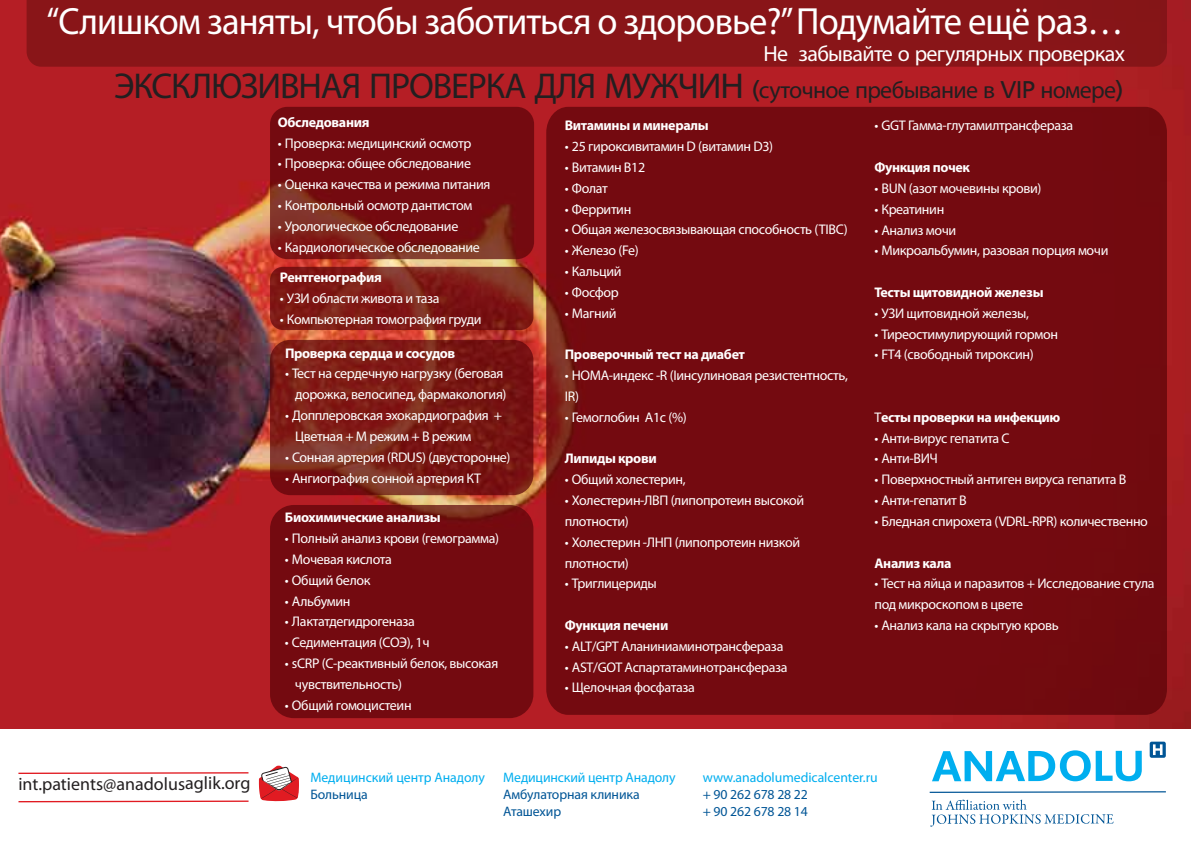
<style>
.page{position:relative;width:1191px;height:851px;background:#fff}
.page>*{position:absolute;margin:0;border:0;box-sizing:border-box;transform-origin:0 0}
.t1{font:38px "Myriad Pro";letter-spacing:-.025em;color:#fff;scale:.96 1}
.t2{font:36px "Myriad Pro";letter-spacing:-.03em;color:#231f20}
.t3{font:22px "Myriad Pro";letter-spacing:-.03em;color:#fff}
.t4{font:18px "Myriad Pro";letter-spacing:-.005em;color:#231f20}
.t5{font:14px/20.8px "Myriad Pro";letter-spacing:-.025em;color:#fff}
.t6{font:700 14px "Myriad Pro";letter-spacing:-.025em;color:#fff}
.t7{font:13.8px "Myriad Pro";letter-spacing:-.005em;color:#00aeef}
.t8{font:13.8px/16.8px "Myriad Pro";letter-spacing:-.01em;color:#005596}
.s1{font-family:"Frutiger Roman";font-size:24px}
.s2{font-size:24px}
.s3{font-weight:400}
</style>
<div class="page">
<img style="left:0;top:0;width:1191px;height:729px">
<div style="left:27px;top:0;width:1140px;height:67px;background:#891518"></div>
<hr style="left:929px;top:791px;width:236px;height:1px;background:#005596">
<svg style="left:1149px;top:741px;width:16px;height:16px"></svg>
<svg style="left:932px;top:750px;width:209px;height:31px"></svg>
<svg style="left:930px;top:799px;width:183px;height:27px"></svg>
<svg style="left:259px;top:765px;width:40px;height:36px"></svg>
<hr style="left:19px;top:800px;width:229px;height:2px;background:#e11b22">
<hr style="left:18px;top:772px;width:230px;height:1px;background:#e11b22">
<svg style="left:270px;top:267px;width:263px;height:63px;background:#7e1d17"></svg>
<svg style="left:270px;top:340px;width:263px;height:155px;background:#7b1c16"></svg>
<div style="left:270px;top:505px;width:263px;height:213px;background:#740a10;border-radius:24px"></div>
<svg style="left:270px;top:107px;width:264px;height:152px;background:#761213"></svg>
<div style="left:546px;top:107px;width:621px;height:607px;background:#740a10"></div>
<h1 class="t1" style="left:47px;top:-3px;width:1123px">“Слишком заняты, чтобы заботиться о здоровье?” Подумайте ещё раз…</h1>
<h3 class="t3" style="left:763px;top:40px;width:363px">Не забывайте о регулярных проверках</h3>
<h2 class="t2" style="left:114px;top:64px;width:1010px">ЭКСКЛЮЗИВНАЯ ПРОВЕРКА ДЛЯ МУЖЧИН <span class="s1">(</span><span class="s2">суточное пребывание в</span> <span class="s1">VIP</span> <span class="s2">номере</span><span class="s1">)</span></h2>
<p class="t6" style="left:278px;top:113px;width:93px">Обследования</p>
<p class="t5" style="left:278px;top:132px;width:195px">• Проверка: медицинский осмотр</p>
<p class="t5" style="left:278px;top:153px;width:195px">• Проверка: общее обследование</p>
<p class="t5" style="left:278px;top:174px;width:214px">• Оценка качества и режима питания</p>
<p class="t5" style="left:278px;top:195px;width:196px">• Контрольный осмотр дантистом</p>
<p class="t5" style="left:278px;top:215px;width:182px">• Урологическое обследование</p>
<p class="t5" style="left:278px;top:236px;width:203px">• Кардиологическое обследование</p>
<p class="t6" style="left:280px;top:268px;width:103px">Рентгенография</p>
<p class="t5" style="left:280px;top:288px;width:161px">• УЗИ области живота и таза</p>
<p class="t5" style="left:280px;top:308px;width:203px">• Компьютерная томография груди</p>
<p class="t6" style="left:285px;top:344px;width:172px">Проверка сердца и сосудов</p>
<p class="t5" style="left:285px;top:363px;width:223px;text-align:right">• Тест на сердечную нагрузку (беговая дорожка, велосипед, фармакология)</p>
<p class="t5" style="left:295px;top:404px;width:209px;text-indent:-10px">• Допплеровская эхокардиография +<br>Цветная + M режим + B режим</p>
<p class="t5" style="left:285px;top:446px;width:227px">• Сонная артерия (RDUS) (двусторонне)</p>
<p class="t5" style="left:285px;top:467px;width:198px">• Ангиография сонной артерия КТ</p>
<p class="t6" style="left:285px;top:508px;width:157px">Биохимические анализы</p>
<p class="t5" style="left:285px;top:527px;width:216px">• Полный анализ крови (гемограмма)</p>
<p class="t5" style="left:285px;top:548px;width:108px">• Мочевая кислота</p>
<p class="t5" style="left:285px;top:569px;width:87px">• Общий белок</p>
<p class="t5" style="left:285px;top:590px;width:67px">• Альбумин</p>
<p class="t5" style="left:285px;top:611px;width:131px">• Лактатдегидрогеназа</p>
<p class="t5" style="left:285px;top:631px;width:146px">• Седиментация (СОЭ), 1ч</p>
<p class="t5" style="left:295px;top:652px;width:205px;text-indent:-10px">• sCRP (С-реактивный белок, высокая чувствительность)</p>
<p class="t5" style="left:285px;top:694px;width:128px">• Общий гомоцистеин</p>
<p class="t6" style="left:565px;top:116px;width:145px">Витамины и минералы</p>
<p class="t5" style="left:565px;top:136px;width:210px">• 25 гироксивитамин D (витамин D3)</p>
<p class="t5" style="left:565px;top:157px;width:82px">• Витамин B12</p>
<p class="t5" style="left:565px;top:177px;width:45px">• Фолат</p>
<p class="t5" style="left:565px;top:198px;width:68px">• Ферритин</p>
<p class="t5" style="left:565px;top:219px;width:284px">• Общая железосвязывающая способность (TIBC)</p>
<p class="t5" style="left:565px;top:240px;width:75px">• Железо (Fe)</p>
<p class="t5" style="left:565px;top:261px;width:58px">• Кальций</p>
<p class="t5" style="left:565px;top:281px;width:55px">• Фосфор</p>
<p class="t5" style="left:565px;top:302px;width:53px">• Магний</p>
<p class="t6" style="left:565px;top:345px;width:182px">Проверочный тест на диабет</p>
<p class="t5" style="left:565px;top:365px;width:285px">• HOMA-индекс -R (Iинсулиновая резистентность,<br>IR)</p>
<p class="t5" style="left:565px;top:406px;width:123px">• Гемоглобин A1c (%)</p>
<p class="t6" style="left:565px;top:449px;width:93px">Липиды крови</p>
<p class="t5" style="left:565px;top:469px;width:122px">• Общий холестерин,</p>
<p class="t5" style="left:565px;top:489px;width:241px">• Холестерин-ЛВП (липопротеин высокой плотности)</p>
<p class="t5" style="left:565px;top:531px;width:237px">• Холестерин -ЛНП (липопротеин низкой плотности)</p>
<p class="t5" style="left:565px;top:573px;width:94px">• Триглицериды</p>
<p class="t6" style="left:565px;top:616px;width:105px">Функция печени</p>
<p class="t5" style="left:565px;top:635px;width:220px">• ALT/GPT Аланиниаминотрансфераза</p>
<p class="t5" style="left:565px;top:656px;width:224px">• AST/GOT Аспартатаминотрансфераза</p>
<p class="t5" style="left:565px;top:677px;width:131px">• Щелочная фосфатаза</p>
<p class="t5" style="left:874px;top:115px;width:200px">• GGT Гамма-глутамилтрансфераза</p>
<p class="t6" style="left:874px;top:158px;width:97px">Функция почек</p>
<p class="t5" style="left:874px;top:177px;width:168px">• BUN (азот мочевины крови)</p>
<p class="t5" style="left:874px;top:198px;width:71px">• Креатинин</p>
<p class="t5" style="left:874px;top:219px;width:83px">• Анализ мочи</p>
<p class="t5" style="left:874px;top:240px;width:235px">• Микроальбумин, разовая порция мочи</p>
<p class="t6" style="left:874px;top:283px;width:171px">Тесты щитовидной железы</p>
<p class="t5" style="left:874px;top:302px;width:156px">• УЗИ щитовидной железы,</p>
<p class="t5" style="left:874px;top:323px;width:185px">• Тиреостимулирующий гормон</p>
<p class="t5" style="left:874px;top:344px;width:161px">• FT4 (свободный тироксин)</p>
<p class="t6" style="left:874px;top:408px;width:187px"><span class="s3">Т</span>есты проверки на инфекцию</p>
<p class="t5" style="left:874px;top:427px;width:137px">• Анти-вирус гепатита С</p>
<p class="t5" style="left:874px;top:448px;width:65px">• Анти-ВИЧ</p>
<p class="t5" style="left:874px;top:469px;width:253px">• Поверхностный антиген вируса гепатита В</p>
<p class="t5" style="left:874px;top:489px;width:94px">• Анти-гепатит В</p>
<p class="t5" style="left:874px;top:510px;width:275px">• Бледная спирохета (VDRL-RPR) количественно</p>
<p class="t6" style="left:874px;top:553px;width:78px">Анализ кала</p>
<p class="t5" style="left:874px;top:573px;width:282px">• Тест на яйца и паразитов + Исследование стула под микроскопом в цвете</p>
<p class="t5" style="left:874px;top:614px;width:186px">• Анализ кала на скрытую кровь</p>
<p class="t4" style="left:18px;top:772px;width:234px">int.patients@anadolusaglik.org</p>
<p class="t7" style="left:503px;top:768px;width:174px">Медицинский центр Анадолу</p>
<p class="t7" style="left:310px;top:768px;width:176px">Медицинский центр Анадолу</p>
<p class="t8" style="left:310px;top:785px;width:59px">Больница</p>
<p class="t8" style="left:503px;top:785px;width:138px">Амбулаторная клиника<br>Аташехир</p>
<p class="t7" style="left:703px;top:769px;width:176px">www.anadolumedicalcenter.ru</p>
<p class="t8" style="left:703px;top:785px;width:107px">+ 90 262 678 28 22 + 90 262 678 28 14</p>
</div>
